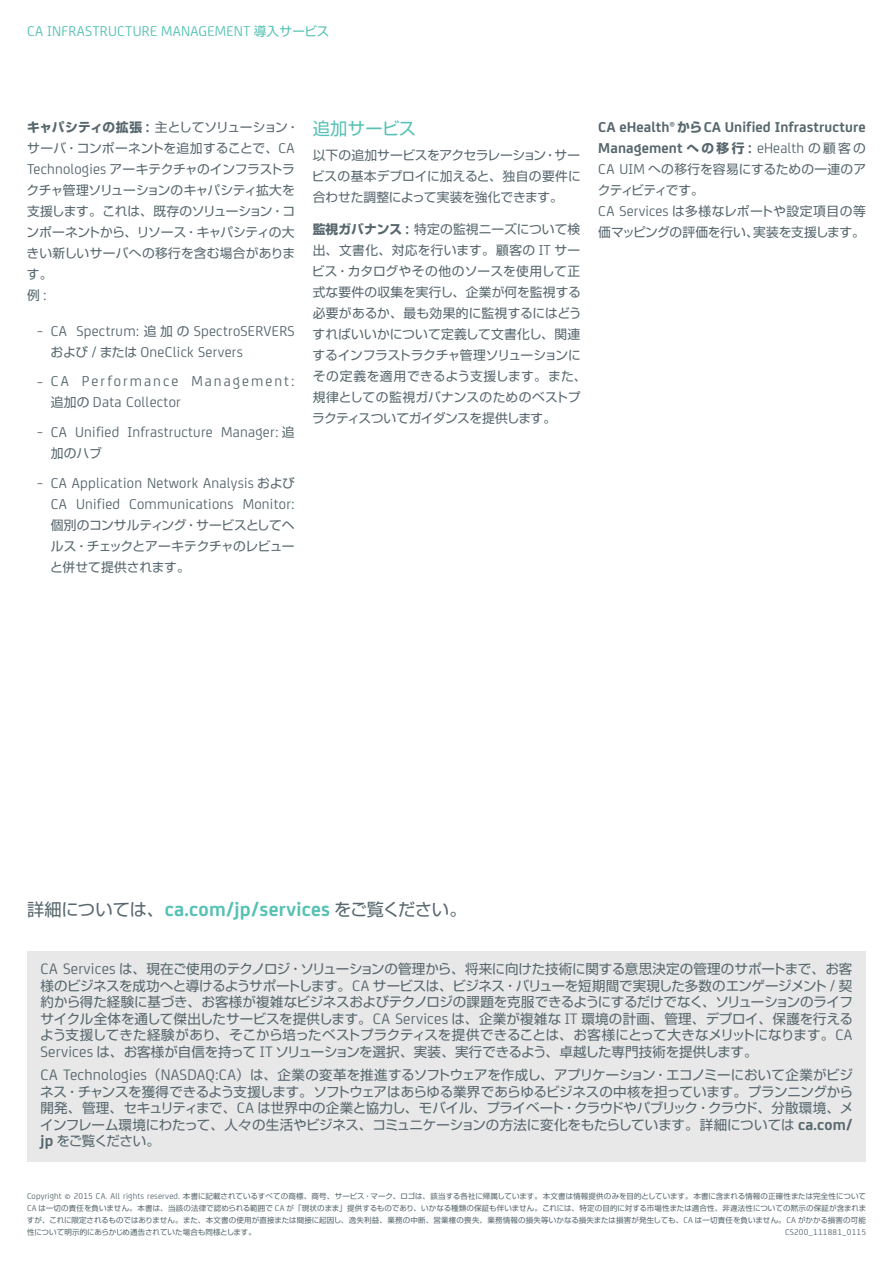
<style>
.page{position:relative;width:893px;height:1263px;background:#fff}
.page>*{position:absolute;margin:0;border:0;box-sizing:border-box;transform-origin:0 0}
.for_more_information{font:700 20.7px "CA Sans";letter-spacing:.01em;color:#56c1b4}
.subhead{font:17.25px "Shin Go Pro";letter-spacing:.02em;color:#56c1b4}
.t1{font:15.3px/21px "CA Sans";letter-spacing:.015em;color:#57676e}
.Body{font:700 15.3px/21px "CA Sans";letter-spacing:.01em;color:#57676e}
.t2{font:15.3px/21px "CA Sans";letter-spacing:.135em;color:#57676e}
.PAGE_EYEBROW_TOPIC{font:15.15px "CA Sans";letter-spacing:.015em;color:#56c1b4}
.Boiler_Plate{font:13.5px/16.5px "Shin Go Pro";letter-spacing:-.015em;color:#57676e;text-align:justify}
.Body-2{font:12.75px/21px "Shin Go Pro";letter-spacing:-.005em;color:#57676e}
.Copyright{font:9px "CA Sans";letter-spacing:.015em;color:#57676e}
.Copyright-2{font:7.5px/12px "Shin Go Pro";color:#57676e;text-align:justify}
.s1{font-family:"Shin Go Pro";font-size:12.6px}
.s2{font-weight:700}
.s3{font-family:"CA Sans";font-weight:700;font-size:15.3px}
.s4{font-family:"CA Sans";font-size:15.3px}
.s5{font-size:12.75px}
.s6{font-family:"Shin Go Pro";font-size:12.75px}
.s7{font-weight:400}
.s8{font-family:"Shin Go Pro";font-weight:400;font-size:12.75px}
.s9{font-family:"Shin Go Pro";font-weight:400;font-size:17.25px;color:#57676e}
.s10{font-family:"CA Sans";font-size:16.2px}
.s11{font-family:"CA Sans";font-weight:700;font-size:16.2px}
.s12{font-family:"CA Sans";font-size:9px}
</style>
<div class="page">
<div style="left:27px;top:951px;width:839px;height:210px;background:#e8e8e8"></div>
<p class="PAGE_EYEBROW_TOPIC" style="left:27px;top:20px;width:304px">CA INFRASTRUCTURE MANAGEMENT <span class="s1">導入サービス</span></p>
<p class="Body-2" style="left:26px;top:115px;width:274px"><span class="s2">キャパシティの拡張</span> <span class="s3">:</span> 主としてソリューション・サーバ・コンポーネントを追加することで、<span class="s4">CA<br>Technologies</span> アーキテクチャのインフラストラクチャ管理ソリューションのキャパシティ拡大を支援します。これは、既存のソリューション・コンポーネントから、リソース・キャパシティの大きい新しいサーバへの移行を含む場合があります。<br>例 <span class="s4">:</span></p>
<p class="t1" style="left:51px;top:319px;width:246px;text-indent:-13px"><span class="s5">–</span> CA Spectrum: <span class="s6">追加の</span> SpectroSERVERS<span class="s6">および</span> / <span class="s6">または</span> OneClick Servers</p>
<p class="t2" style="left:51px;top:370px;width:245px;text-indent:-14px"><span class="s5">–</span> CA Performance Management:<span class="s6">追加の</span> Data Collector</p>
<p class="t1" style="left:37px;top:420px;width:259px"><span class="s5">–</span> CA Unified Infrastructure Manager: <span class="s6">追</span></p>
<p class="Body-2" style="left:51px;top:441px;width:53px">加のハブ</p>
<p class="t1" style="left:37px;top:471px;width:259px;text-align:right"><span class="s5">–</span> CA Application Network Analysis <span class="s6">および<br></span>CA Unified Communications Monitor:</p>
<p class="Body-2" style="left:50px;top:513px;width:246px;text-align:justify">個別のコンサルティング・サービスとしてヘルス・チェックとアーキテクチャのレビューと併せて提供されます。</p>
<p class="subhead" style="left:313px;top:114px;width:105px">追加サービス</p>
<p class="Body-2" style="left:312px;top:143px;width:270px;text-align:justify">以下の追加サービスをアクセラレーション・サービスの基本デプロイに加えると、独自の要件に合わせた調整によって実装を強化できます。</p>
<p class="Body-2" style="left:312px;top:217px;width:276px"><span class="s2">監視ガバナンス</span> <span class="s3">:</span> 特定の監視ニーズについて検出、文書化、対応を行います。顧客の <span class="s4">IT</span> サービス・カタログやその他のソースを使用して正式な要件の収集を実行し、企業が何を監視する必要があるか、最も効果的に監視するにはどうすればいいかについて定義して文書化し、関連するインフラストラクチャ管理ソリューションにその定義を適用できるよう支援します。また、規律としての監視ガバナンスのためのベストプラクティスついてガイダンスを提供します。</p>
<p class="Body" style="left:598px;top:115px;width:269px">CA eHealth®<span class="s6">から</span>CA Unified Infrastructure<br>Management <span class="s6">への移行</span> : <span class="s7">eHealth</span> <span class="s8">の顧客の</span></p>
<p class="Body-2" style="left:598px;top:157px;width:270px"><span class="s4">CA UIM</span> への移行を容易にするための一連のアクティビティです。<br><span class="s4">CA Services</span> は多様なレポートや設定項目の等価マッピングの評価を行い、実装を支援します。</p>
<p class="for_more_information" style="left:27px;top:893px;width:441px"><span class="s9">詳細については、</span>ca.com/jp/services <span class="s9">をご覧ください。</span></p>
<p class="Boiler_Plate" style="left:40px;top:959px;width:814px"><span class="s10">CA Services</span> は、現在ご使用のテクノロジ・ソリューションの管理から、将来に向けた技術に関する意思決定の管理のサポートまで、お客様のビジネスを成功へと導けるようサポートします。<span class="s10">CA</span> サービスは、ビジネス・バリューを短期間で実現した多数のエンゲージメント <span class="s10">/</span> 契約から得た経験に基づき、お客様が複雑なビジネスおよびテクノロジの課題を克服できるようにするだけでなく、ソリューションのライフサイクル全体を通して傑出したサービスを提供します。<span class="s10">CA Services</span> は、企業が複雑な <span class="s10">IT</span> 環境の計画、管理、デプロイ、保護を行えるよう支援してきた経験があり、そこから培ったベストプラクティスを提供できることは、お客様にとって大きなメリットになります。<span class="s10">CA Services</span> は、お客様が自信を持って <span class="s10">IT</span> ソリューションを選択、実装、実行できるよう、卓越した専門技術を提供します。</p>
<p class="Boiler_Plate" style="left:40px;top:1065px;width:815px"><span class="s10">CA Technologies</span>（<span class="s10">NASDAQ:CA</span>）は、企業の変革を推進するソフトウェアを作成し、アプリケーション・エコノミーにおいて企業がビジネス・チャンスを獲得できるよう支援します。ソフトウェアはあらゆる業界であらゆるビジネスの中核を担っています。プランニングから開発、管理、セキュリティまで、<span class="s10">CA</span> は世界中の企業と協力し、モバイル、プライベート・クラウドやパブリック・クラウド、分散環境、メインフレーム環境にわたって、人々の生活やビジネス、コミュニケーションの方法に変化をもたらしています。詳細については <span class="s11">ca.com/ jp</span> をご覧ください。</p>
<p class="Copyright-2" style="left:27px;top:1189px;width:841px"><span class="s12">Copyright © 2015 CA. All rights reserved.</span> 本書に記載されているすべての商標、商号、サービス・マーク、ロゴは、該当する各社に帰属しています。本文書は情報提供のみを目的としています。本書に含まれる情報の正確性または完全性について<span class="s12">CA</span> は一切の責任を負いません。本書は、当該の法律で認められる範囲で <span class="s12">CA</span> が「現状のまま」提供するものであり、いかなる種類の保証も伴いません。これには、特定の目的に対する市場性または適合性、非違法性についての黙示の保証が含まれますが、これに限定されるものではありません。また、本文書の使用が直接または間接に起因し、逸失利益、業務の中断、営業権の喪失、業務情報の損失等いかなる損失または損害が発生しても、<span class="s12">CA</span> は一切責任を負いません。<span class="s12">CA</span> がかかる損害の可能性について明示的にあらかじめ通告されていた場合も同様とします。</p>
<p class="Copyright" style="left:785px;top:1226px;width:82px">CS200_111881_0115</p>
</div>
